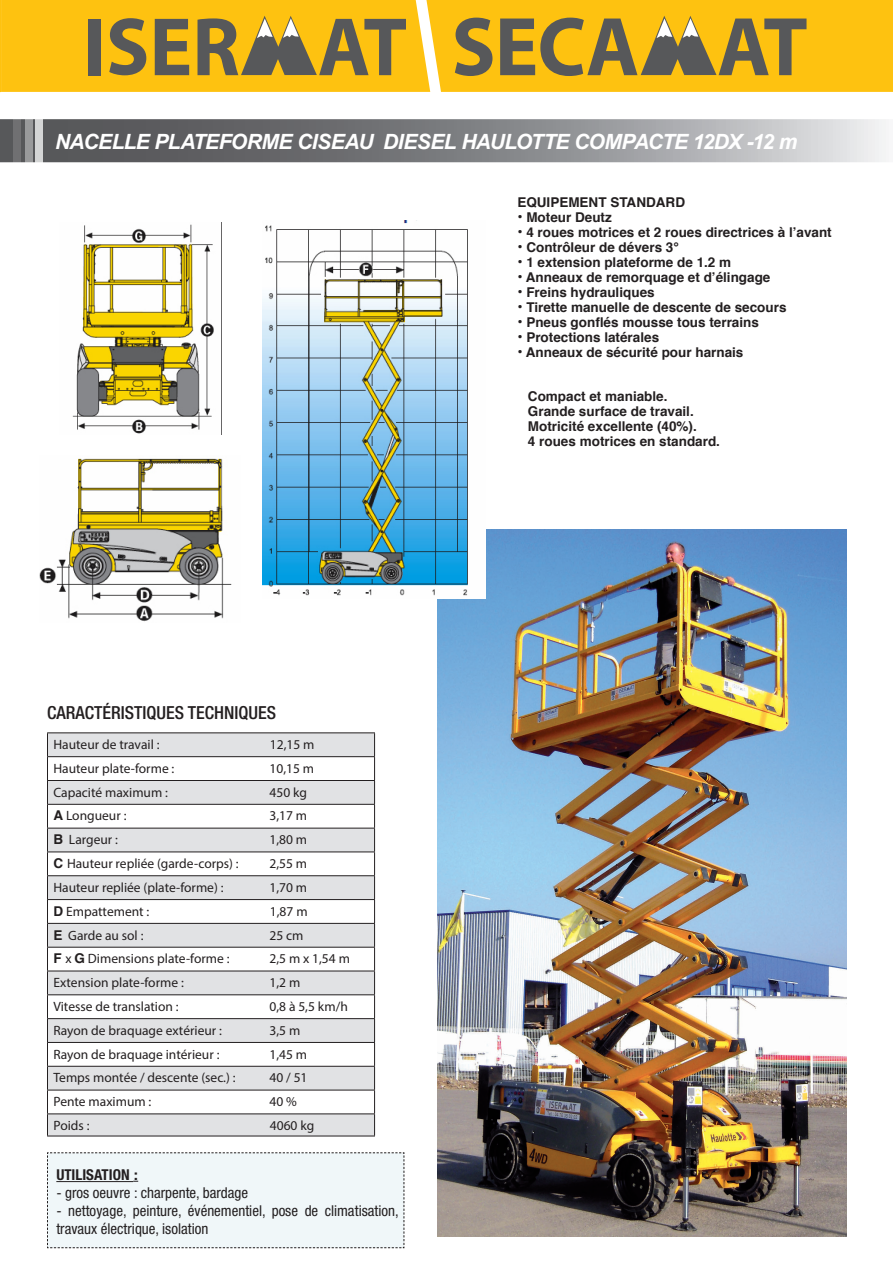
<style>
.page{position:relative;width:893px;height:1263px;background:#fff}
.page>*{position:absolute;margin:0;border:0;box-sizing:border-box;transform-origin:0 0}
.t1{font:italic 700 21px "Arial";letter-spacing:-.035em;color:#fff}
.t2{font:500 condensed 18px "Helvetica Neue";color:#231f20}
.t3{font:500 condensed 18px "Helvetica Neue";color:#fff}
.Normal_e{font:condensed 15px/18px "Helvetica Neue";color:#231f20}
.Normal_e-2{font:700 condensed 15px "Helvetica Neue";color:#231f20}
.t4{font:13.5px "Myriad Pro";color:#231f20}
.t5{font:700 13.5px "Helvetica";color:#231f20}
.s1{font-size:15px}
.s2{font-family:"Helvetica";font-weight:700}
.s3{font-family:"Helvetica";font-stretch:normal}
</style>
<div class="page">
<svg style="left:0;top:119px;width:886px;height:43px;background:#8a8b8d"></svg>
<svg style="left:0;top:0;width:893px;height:92px;background:#d6a925"></svg>
<div style="left:14px;top:119px;width:7px;height:46px;background:#707072"></div>
<svg style="left:25px;top:119px;width:7px;height:44px"></svg>
<div style="left:36px;top:117px;width:7px;height:47px;background:#d4d5d5"></div>
<img style="left:438px;top:529px;width:408px;height:707px">
<svg style="left:48px;top:733px;width:326px;height:403px;fill:#e1e2e4"></svg>
<hr style="left:47px;top:732px;width:328px;height:1px;background:#231f20">
<hr style="left:47px;top:756px;width:328px;height:1px;background:#231f20">
<hr style="left:47px;top:780px;width:328px;height:1px;background:#231f20">
<hr style="left:47px;top:804px;width:328px;height:1px;background:#231f20">
<hr style="left:47px;top:828px;width:328px;height:1px;background:#231f20">
<hr style="left:47px;top:851px;width:328px;height:1px;background:#231f20">
<hr style="left:47px;top:875px;width:328px;height:1px;background:#231f20">
<hr style="left:47px;top:899px;width:328px;height:1px;background:#231f20">
<hr style="left:47px;top:923px;width:328px;height:1px;background:#231f20">
<hr style="left:47px;top:947px;width:328px;height:1px;background:#231f20">
<hr style="left:47px;top:971px;width:328px;height:1px;background:#231f20">
<hr style="left:47px;top:994px;width:328px;height:1px;background:#231f20">
<hr style="left:47px;top:1018px;width:328px;height:1px;background:#231f20">
<hr style="left:47px;top:1042px;width:328px;height:1px;background:#231f20">
<hr style="left:47px;top:1066px;width:328px;height:1px;background:#231f20">
<hr style="left:47px;top:1090px;width:328px;height:1px;background:#231f20">
<hr style="left:47px;top:1113px;width:328px;height:1px;background:#231f20">
<svg style="left:47px;top:733px;width:1px;height:403px"></svg>
<svg style="left:374px;top:733px;width:1px;height:403px"></svg>
<hr style="left:47px;top:1136px;width:328px;height:1px;background:#231f20">
<img style="left:72px;top:224px;width:142px;height:210px">
<img style="left:40px;top:458px;width:192px;height:164px">
<img style="left:263px;top:220px;width:222px;height:379px">
<div style="left:47px;top:1152px;width:358px;height:96px;background:#f0f7f9"></div>
<p class="t1" style="left:55px;top:128px;width:744px">NACELLE PLATEFORME CISEAU DIESEL HAULOTTE COMPACTE 12DX -12 m</p>
<h2 class="t3" style="left:48px;top:135px;width:53px">140 cm</h2>
<p class="t5" style="left:517px;top:192px;width:169px">EQUIPEMENT STANDARD</p>
<p class="t5" style="left:517px;top:207px;width:96px"><span class="s1">•</span> Moteur Deutz</p>
<p class="t5" style="left:517px;top:222px;width:316px"><span class="s1">•</span> 4 roues motrices et 2 roues directrices à l’avant</p>
<p class="t5" style="left:517px;top:237px;width:163px"><span class="s1">•</span> Contrôleur de dévers 3°</p>
<p class="t5" style="left:517px;top:252px;width:215px"><span class="s1">•</span> 1 extension plateforme de 1.2 m</p>
<p class="t5" style="left:517px;top:267px;width:255px"><span class="s1">•</span> Anneaux de remorquage et d’élingage</p>
<p class="t5" style="left:517px;top:282px;width:139px"><span class="s1">•</span> Freins hydrauliques</p>
<p class="t5" style="left:517px;top:297px;width:271px"><span class="s1">•</span> Tirette manuelle de descente de secours</p>
<p class="t5" style="left:517px;top:312px;width:243px"><span class="s1">•</span> Pneus gonflés mousse tous terrains</p>
<p class="t5" style="left:517px;top:327px;width:143px"><span class="s1">•</span> Protections latérales</p>
<p class="t5" style="left:517px;top:342px;width:228px"><span class="s1">•</span> Anneaux de sécurité pour harnais</p>
<p class="t2" style="left:47px;top:702px;width:231px">CARACTÉRISTIQUES TECHNIQUES</p>
<p class="t4" style="left:54px;top:736px;width:108px">Hauteur de travail :</p>
<p class="t4" style="left:270px;top:736px;width:46px">12,15 m</p>
<p class="t4" style="left:54px;top:760px;width:122px">Hauteur plate-forme :</p>
<p class="t4" style="left:270px;top:760px;width:46px">10,15 m</p>
<p class="t4" style="left:54px;top:784px;width:116px">Capacité maximum :</p>
<p class="t4" style="left:270px;top:784px;width:39px">450 kg</p>
<p class="t4" style="left:54px;top:807px;width:74px"><span class="s2">A</span> Longueur :</p>
<p class="t4" style="left:270px;top:807px;width:39px">3,17 m</p>
<p class="t4" style="left:54px;top:831px;width:66px"><span class="s2">B</span> Largeur :</p>
<p class="t4" style="left:270px;top:831px;width:39px">1,80 m</p>
<p class="t4" style="left:54px;top:855px;width:187px"><span class="s2">C</span> Hauteur repliée (garde-corps) :</p>
<p class="t4" style="left:270px;top:855px;width:39px">2,55 m</p>
<p class="t4" style="left:54px;top:879px;width:172px">Hauteur repliée (plate-forme) :</p>
<p class="t4" style="left:270px;top:879px;width:39px">1,70 m</p>
<p class="t4" style="left:54px;top:903px;width:97px"><span class="s2">D</span> Empattement :</p>
<p class="t4" style="left:270px;top:903px;width:39px">1,87 m</p>
<p class="t4" style="left:54px;top:927px;width:91px"><span class="s2">E</span> Garde au sol :</p>
<p class="t4" style="left:270px;top:927px;width:36px">25 cm</p>
<p class="t4" style="left:54px;top:950px;width:178px"><span class="s2">F</span> x <span class="s2">G</span> Dimensions plate-forme :</p>
<p class="t4" style="left:270px;top:950px;width:82px">2,5 m x 1,54 m</p>
<p class="t4" style="left:54px;top:974px;width:132px">Extension plate-forme :</p>
<p class="t4" style="left:270px;top:974px;width:32px">1,2 m</p>
<p class="t4" style="left:54px;top:998px;width:127px">Vitesse de translation :</p>
<p class="t4" style="left:270px;top:998px;width:80px">0,8 à 5,5 km/h</p>
<p class="t4" style="left:54px;top:1022px;width:170px">Rayon de braquage extérieur :</p>
<p class="t4" style="left:270px;top:1022px;width:32px">3,5 m</p>
<p class="t4" style="left:54px;top:1046px;width:167px">Rayon de braquage intérieur :</p>
<p class="t4" style="left:270px;top:1046px;width:39px">1,45 m</p>
<p class="t4" style="left:54px;top:1069px;width:184px">Temps montée / descente (sec.) :</p>
<p class="t4" style="left:270px;top:1069px;width:40px">40 / 51</p>
<p class="t4" style="left:54px;top:1093px;width:99px">Pente maximum :</p>
<p class="t4" style="left:270px;top:1093px;width:29px">40 %</p>
<p class="t4" style="left:54px;top:1117px;width:38px">Poids :</p>
<p class="t4" style="left:270px;top:1117px;width:46px">4060 kg</p>
<p class="Normal_e-2" style="left:56px;top:1166px;width:83px">UTILISATION <span class="s3">:</span></p>
<p class="Normal_e" style="left:56px;top:1184px;width:193px">- gros oeuvre : charpente, bardage</p>
<p class="Normal_e" style="left:56px;top:1202px;width:344px">- nettoyage, peinture, événementiel, pose de climatisation, travaux électrique, isolation</p>
<p class="t5" style="left:528px;top:385px;width:141px">Compact et maniable.</p>
<p class="t5" style="left:528px;top:400px;width:167px">Grande surface de travail.</p>
<p class="t5" style="left:528px;top:415px;width:170px">Motricité excellente (40%).</p>
<p class="t5" style="left:528px;top:430px;width:194px">4 roues motrices en standard.</p>
</div>
